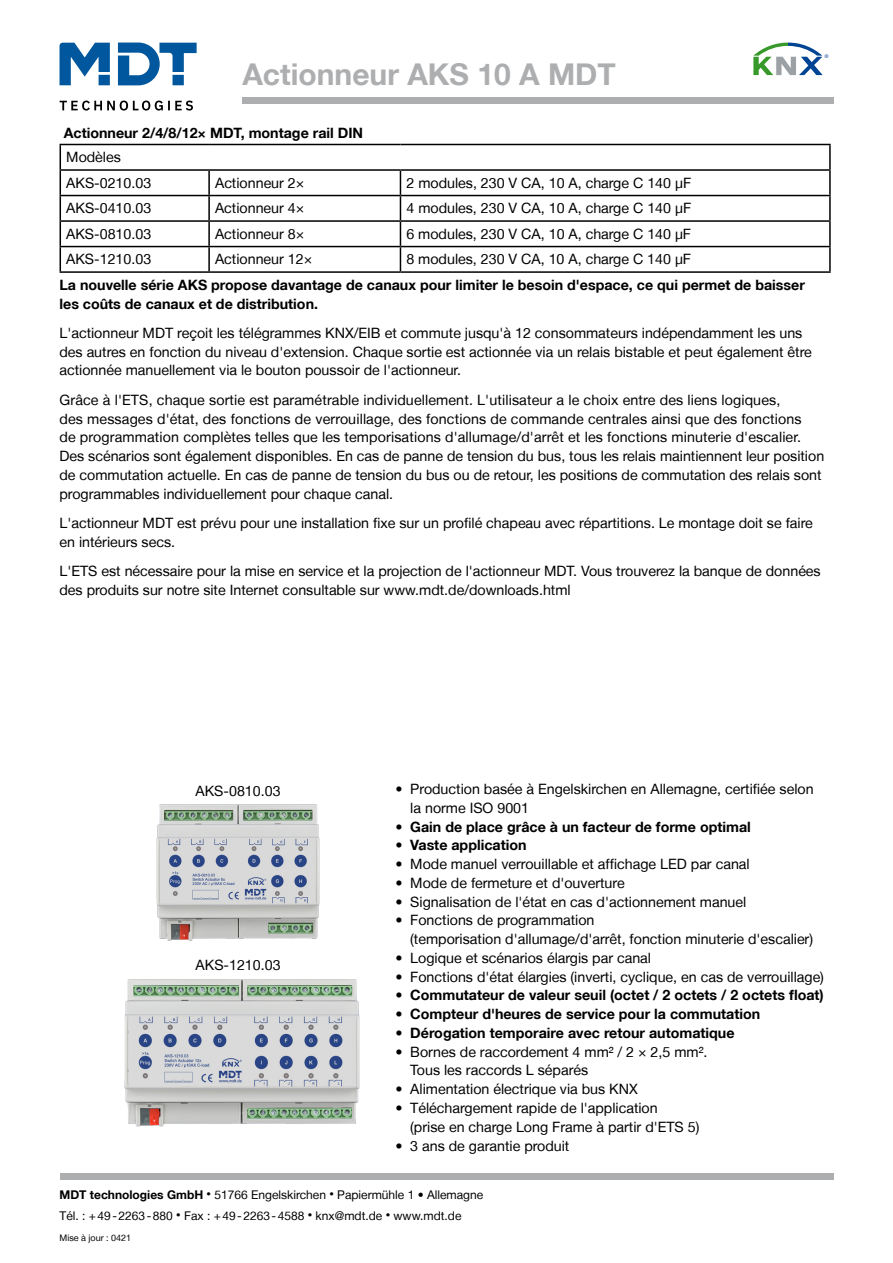
<style>
.page{position:relative;width:893px;height:1263px;background:#fff}
.page>*{position:absolute;margin:0;border:0;box-sizing:border-box;transform-origin:0 0}
.t1{font:700 30px "Helvetica Neue LT";color:#adaeb0}
.t2{font:14.25px/18.8px "Helvetica Neue LT";color:#000}
.t3{font:700 14.25px/18.8px "Helvetica Neue LT";color:#000}
.t4{font:12px/21px "Helvetica Neue LT";color:#000}
.t5{font:9px "Helvetica Neue LT";color:#000}
.t6{font:5.1px "Arial";color:#004494}
.s1{font-weight:700}
.s2{font-size:9px}
</style>
<div class="page">
<svg style="left:61px;top:145px;width:768px;height:126px"></svg>
<hr style="left:829px;top:145px;width:2px;height:24px;background:#000">
<hr style="left:60px;top:144px;width:149px;height:1px;background:#000">
<hr style="left:209px;top:144px;width:191px;height:1px;background:#000">
<hr style="left:400px;top:144px;width:431px;height:1px;background:#000">
<hr style="left:60px;top:169px;width:149px;height:2px;background:#000">
<hr style="left:209px;top:169px;width:191px;height:2px;background:#000">
<hr style="left:208px;top:171px;width:2px;height:24px;background:#000">
<hr style="left:400px;top:169px;width:431px;height:2px;background:#000">
<hr style="left:829px;top:171px;width:2px;height:24px;background:#000">
<hr style="left:60px;top:195px;width:149px;height:1px;background:#000">
<hr style="left:209px;top:195px;width:191px;height:1px;background:#000">
<hr style="left:208px;top:196px;width:2px;height:24px;background:#000">
<hr style="left:400px;top:195px;width:431px;height:1px;background:#000">
<hr style="left:829px;top:196px;width:2px;height:24px;background:#000">
<hr style="left:60px;top:220px;width:149px;height:2px;background:#000">
<hr style="left:209px;top:220px;width:191px;height:2px;background:#000">
<hr style="left:208px;top:222px;width:2px;height:24px;background:#000">
<hr style="left:400px;top:220px;width:431px;height:2px;background:#000">
<hr style="left:829px;top:222px;width:2px;height:24px;background:#000">
<hr style="left:60px;top:246px;width:149px;height:1px;background:#000">
<svg style="left:60px;top:145px;width:1px;height:126px"></svg>
<hr style="left:209px;top:246px;width:191px;height:1px;background:#000">
<hr style="left:208px;top:247px;width:2px;height:24px;background:#000">
<hr style="left:400px;top:246px;width:431px;height:1px;background:#000">
<svg style="left:400px;top:171px;width:1px;height:100px"></svg>
<hr style="left:829px;top:247px;width:2px;height:24px;background:#000">
<hr style="left:60px;top:271px;width:149px;height:2px;background:#000">
<hr style="left:209px;top:271px;width:191px;height:2px;background:#000">
<hr style="left:400px;top:271px;width:431px;height:2px;background:#000">
<img style="left:156px;top:804px;width:164px;height:137px">
<img style="left:124px;top:979px;width:236px;height:148px">
<div style="left:60px;top:1174px;width:773px;height:6px;background:#adaeb0"></div>
<svg style="left:60px;top:43px;width:137px;height:42px"></svg>
<svg style="left:60px;top:100px;width:133px;height:11px"></svg>
<div style="left:242px;top:98px;width:591px;height:6px;background:#adaeb0"></div>
<svg style="left:753px;top:43px;width:70px;height:32px"></svg>
<h1 class="t1" style="left:242px;top:56px;width:375px">Actionneur AKS 10 A MDT</h1>
<p class="t3" style="left:64px;top:123px;width:301px">Actionneur 2/4/8/12× MDT, montage rail DIN</p>
<p class="t2" style="left:66px;top:144px;width:87px;line-height:25.5px">Modèles<br>AKS‑0210.03</p>
<p class="t2" style="left:215px;top:173px;width:91px">Actionneur 2×</p>
<p class="t2" style="left:406px;top:173px;width:286px">2 modules, 230 V CA, 10 A, charge C 140 µF</p>
<p class="t6" style="left:825px;top:53px;width:5px">®</p>
<p class="t2" style="left:66px;top:199px;width:87px">AKS‑0410.03</p>
<p class="t2" style="left:215px;top:199px;width:91px">Actionneur 4×</p>
<p class="t2" style="left:406px;top:199px;width:286px">4 modules, 230 V CA, 10 A, charge C 140 µF</p>
<p class="t2" style="left:66px;top:224px;width:87px">AKS‑0810.03</p>
<p class="t2" style="left:215px;top:224px;width:91px">Actionneur 8×</p>
<p class="t2" style="left:406px;top:224px;width:286px">6 modules, 230 V CA, 10 A, charge C 140 µF</p>
<p class="t2" style="left:66px;top:250px;width:87px">AKS‑1210.03</p>
<p class="t2" style="left:215px;top:250px;width:99px">Actionneur 12×</p>
<p class="t2" style="left:406px;top:250px;width:286px">8 modules, 230 V CA, 10 A, charge C 140 µF</p>
<p class="t3" style="left:59px;top:275px;width:747px">La nouvelle série AKS propose davantage de canaux pour limiter le besoin d'espace, ce qui permet de baisser les coûts de canaux et de distribution.</p>
<p class="t2" style="left:59px;top:323px;width:754px">L'actionneur MDT reçoit les télégrammes KNX/EIB et commute jusqu'à 12 consommateurs indépendamment les uns des autres en fonction du niveau d'extension. Chaque sortie est actionnée via un relais bistable et peut également être actionnée manuellement via le bouton poussoir de l'actionneur.</p>
<p class="t2" style="left:59px;top:390px;width:766px">Grâce à l'ETS, chaque sortie est paramétrable individuellement. L'utilisateur a le choix entre des liens logiques,<br>des messages d'état, des fonctions de verrouillage, des fonctions de commande centrales ainsi que des fonctions<br>de programmation complètes telles que les temporisations d'allumage/d'arrêt et les fonctions minuterie d'escalier.<br>Des scénarios sont également disponibles. En cas de panne de tension du bus, tous les relais maintiennent leur position de commutation actuelle. En cas de panne de tension du bus ou de retour, les positions de commutation des relais sont programmables individuellement pour chaque canal.</p>
<p class="t2" style="left:59px;top:513px;width:755px">L'actionneur MDT est prévu pour une installation fixe sur un profilé chapeau avec répartitions. Le montage doit se faire en intérieurs secs.</p>
<p class="t2" style="left:59px;top:561px;width:763px">L'ETS est nécessaire pour la mise en service et la projection de l'actionneur MDT. Vous trouverez la banque de données des produits sur notre site Internet consultable sur www.mdt.de/downloads.html</p>
<p class="t2" style="left:196px;top:781px;width:87px">AKS‑0810.03</p>
<p class="t2" style="left:410px;top:779px;width:405px;text-indent:-15px">• Production basée à Engelskirchen en Allemagne, certifiée selon la norme ISO 9001</p>
<p class="t3" style="left:395px;top:817px;width:357px">• Gain de place grâce à un facteur de forme optimal</p>
<p class="t3" style="left:395px;top:836px;width:133px">• Vaste application</p>
<p class="t2" style="left:395px;top:854px;width:356px">• Mode manuel verrouillable et affichage LED par canal</p>
<p class="t2" style="left:395px;top:873px;width:231px">• Mode de fermeture et d'ouverture</p>
<p class="t2" style="left:395px;top:892px;width:352px">• Signalisation de l'état en cas d'actionnement manuel</p>
<p class="t2" style="left:410px;top:911px;width:404px;text-indent:-15px">• Fonctions de programmation<br>(temporisation d'allumage/d'arrêt, fonction minuterie d'escalier)</p>
<p class="t2" style="left:395px;top:948px;width:257px">• Logique et scénarios élargis par canal</p>
<p class="t2" style="left:395px;top:967px;width:430px">• Fonctions d'état élargies (inverti, cyclique, en cas de verrouillage)</p>
<p class="t3" style="left:395px;top:986px;width:430px">• Commutateur de valeur seuil (octet / 2 octets / 2 octets float)</p>
<p class="t3" style="left:395px;top:1004px;width:366px">• Compteur d'heures de service pour la commutation</p>
<p class="t3" style="left:395px;top:1023px;width:341px">• Dérogation temporaire avec retour automatique</p>
<p class="t2" style="left:410px;top:1042px;width:299px;text-indent:-15px">• Bornes de raccordement 4 mm² / 2 × 2,5 mm².<br>Tous les raccords L séparés</p>
<p class="t2" style="left:395px;top:1079px;width:244px">• Alimentation électrique via bus KNX</p>
<p class="t2" style="left:410px;top:1098px;width:291px;text-indent:-15px">• Téléchargement rapide de l'application<br>(prise en charge Long Frame à partir d'ETS 5)</p>
<p class="t2" style="left:395px;top:1136px;width:176px">• 3 ans de garantie produit</p>
<p class="t4" style="left:60px;top:1183px;width:425px"><span class="s1">MDT technologies GmbH</span> <span class="s2">•</span> 51766 Engelskirchen <span class="s2">•</span> Papiermühle 1 • Allemagne<br>Tél. : +49-2263-880 <span class="s2">•</span> Fax : +49-2263-4588 <span class="s2">•</span> knx@mdt.de <span class="s2">•</span> www.mdt.de</p>
<p class="t5" style="left:60px;top:1232px;width:73px">Mise à jour : 0421</p>
<p class="t2" style="left:196px;top:956px;width:87px">AKS‑1210.03</p>
</div>
